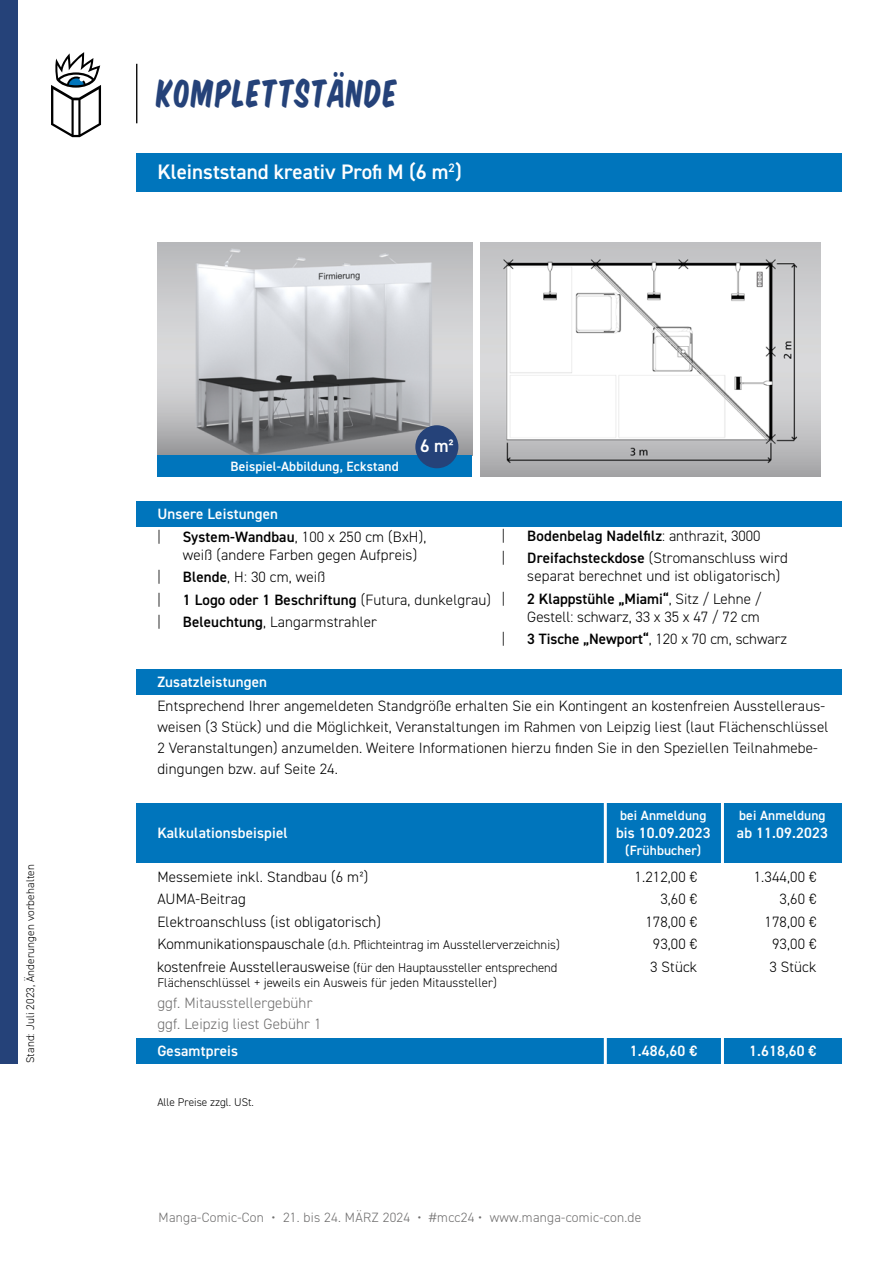
<style>
.page{position:relative;width:893px;height:1263px;background:#fff}
.page>*{position:absolute;margin:0;border:0;box-sizing:border-box;transform-origin:0 0}
.t1{font:36px "Komika Title";letter-spacing:.03em;color:#254279}
.t2{font:600 21px "DIN2014";color:#fff}
.t3{font:600 18.15px "DIN2014";color:#fff}
.t4{font:300 15px/18px "DIN2014";letter-spacing:.01em;color:#000}
.t5{font:600 15px "DIN2014";letter-spacing:.01em;color:#fff}
.t6{font:600 15px "DIN2014";letter-spacing:.01em;color:#000}
.t7{font:300 15px/21px "DIN2014";letter-spacing:.01em;color:#706f6f}
.t8{font:300 13.5px "DIN2014";letter-spacing:.02em;color:#706f6f}
.t9{font:600 13.5px "DIN2014";letter-spacing:.01em;color:#fff}
.t10{font:300 12.75px "DIN2014";color:#000}
.t11{font:300 11.25px "DIN2014";letter-spacing:.01em;color:#000}
.s1{font-weight:600}
.s2{font-weight:300}
.s3{font-size:15px}
</style>
<div class="page">
<svg style="left:51px;top:52px;width:50px;height:85px"></svg>
<img style="left:157px;top:242px;width:315px;height:213px">
<img style="left:480px;top:242px;width:341px;height:234px">
<div style="left:136px;top:153px;width:706px;height:38px;background:#0075bc"></div>
<div style="left:0;top:0;width:17px;height:1063px;background:#254279"></div>
<hr style="left:136px;top:64px;width:1px;height:59px;background:#000">
<div style="left:136px;top:1038px;width:706px;height:25px;background:#0075bc"></div>
<div style="left:136px;top:803px;width:706px;height:59px;background:#0075bc"></div>
<hr style="left:604px;top:798px;width:3px;height:268px;background:#fff">
<hr style="left:721px;top:798px;width:3px;height:268px;background:#fff">
<div style="left:157px;top:455px;width:315px;height:21px;background:#0075bc"></div>
<div style="left:415px;top:425px;width:43px;height:43px;background:#254279;border-radius:50%"></div>
<div style="left:136px;top:501px;width:706px;height:26px;background:#0075bc"></div>
<div style="left:136px;top:669px;width:706px;height:25px;background:#0075bc"></div>
<p class="t11" style="left:24px;top:1063px;width:200px;rotate:-90deg">Stand: Juli 2023, Änderungen vorbehalten</p>
<h1 class="t1" style="left:157px;top:67px;width:242px">KOMPLETTSTÄNDE</h1>
<h2 class="t2" style="left:157px;top:158px;width:306px">Kleinststand kreativ Profi M (6 m<sup>2</sup>)</h2>
<p class="t9" style="left:231px;top:457px;width:170px">Beispiel-Abbildung, Eckstand</p>
<p class="t3" style="left:420px;top:434px;width:35px">6 m²</p>
<p class="t5" style="left:157px;top:504px;width:122px">Unsere Leistungen</p>
<p class="t4" style="left:157px;top:528px;width:5px">|</p>
<p class="t4" style="left:183px;top:528px;width:245px"><span class="s1">System-Wandbau</span>, 100 x 250 cm (BxH), weiß (andere Farben gegen Aufpreis)</p>
<p class="t4" style="left:157px;top:568px;width:5px">|</p>
<p class="t4" style="left:183px;top:568px;width:144px"><span class="s1">Blende</span>, H: 30 cm, weiß</p>
<p class="t4" style="left:157px;top:591px;width:5px">|</p>
<p class="t6" style="left:183px;top:590px;width:310px">1 Logo oder 1 Beschriftung <span class="s2">(Futura, dunkelgrau)</span></p>
<p class="t4" style="left:157px;top:613px;width:5px">|</p>
<p class="t4" style="left:183px;top:613px;width:196px"><span class="s1">Beleuchtung</span>, Langarmstrahler</p>
<p class="t4" style="left:502px;top:526px;width:5px">|</p>
<p class="t6" style="left:527px;top:525px;width:235px">Bodenbelag Nadelfilz<span class="s2">: anthrazit, 3000</span></p>
<p class="t4" style="left:502px;top:549px;width:5px">|</p>
<p class="t4" style="left:527px;top:549px;width:262px"><span class="s1">Dreifachsteckdose</span> (Stromanschluss wird separat berechnet und ist obligatorisch)</p>
<p class="t4" style="left:502px;top:589px;width:5px">|</p>
<p class="t4" style="left:527px;top:589px;width:236px"><span class="s1">2 Klappstühle „Miami“</span>, Sitz / Lehne /<br>Gestell: schwarz, 33 x 35 x 47 / 72 cm</p>
<p class="t4" style="left:502px;top:630px;width:5px">|</p>
<p class="t4" style="left:527px;top:630px;width:262px"><span class="s1">3 Tische „Newport“</span>, 120 x 70 cm, schwarz</p>
<p class="t5" style="left:157px;top:671px;width:111px">Zusatzleistungen</p>
<p class="t4" style="left:157px;top:695px;width:673px;line-height:21px">Entsprechend Ihrer angemeldeten Standgröße erhalten Sie ein Kontingent an kostenfreien Ausstelleraus&shy;weisen (3 Stück) und die Möglichkeit, Veranstaltungen im Rahmen von Leipzig liest (laut Flächenschlüssel 2 Veranstaltungen) anzumelden. Weitere Informationen hierzu finden Sie in den Speziellen Teilnahmebe&shy;dingungen bzw. auf Seite 24.</p>
<p class="t9" style="left:620px;top:807px;width:88px">bei Anmeldung</p>
<p class="t9" style="left:739px;top:807px;width:88px">bei Anmeldung</p>
<p class="t5" style="left:157px;top:823px;width:132px">Kalkulationsbeispiel</p>
<p class="t5" style="left:616px;top:823px;width:96px">bis 10.09.2023</p>
<p class="t5" style="left:737px;top:823px;width:92px">ab 11.09.2023</p>
<p class="t9" style="left:625px;top:841px;width:77px">(Frühbucher)</p>
<p class="t4" style="left:157px;top:868px;width:212px">Messemiete inkl. Standbau (6 m²)</p>
<p class="t4" style="left:634px;top:868px;width:64px">1.212,00 €</p>
<p class="t4" style="left:754px;top:868px;width:64px">1.344,00 €</p>
<p class="t4" style="left:157px;top:890px;width:90px">AUMA-Beitrag</p>
<p class="t4" style="left:660px;top:890px;width:38px">3,60 €</p>
<p class="t4" style="left:780px;top:890px;width:38px">3,60 €</p>
<p class="t4" style="left:157px;top:913px;width:225px">Elektroanschluss (ist obligatorisch)</p>
<p class="t4" style="left:645px;top:913px;width:53px">178,00 €</p>
<p class="t4" style="left:765px;top:913px;width:53px">178,00 €</p>
<p class="t10" style="left:157px;top:937px;width:404px"><span class="s3">Kommunikationspauschale</span> (d.h. Pflichteintrag im Ausstellerverzeichnis)</p>
<p class="t4" style="left:653px;top:935px;width:46px">93,00 €</p>
<p class="t4" style="left:772px;top:935px;width:46px">93,00 €</p>
<p class="t10" style="left:157px;top:960px;width:402px"><span class="s3">kostenfreie Ausstellerausweise</span> (für den Hauptaussteller entsprechend</p>
<p class="t4" style="left:650px;top:958px;width:49px">3 Stück</p>
<p class="t4" style="left:769px;top:958px;width:49px">3 Stück</p>
<p class="t10" style="left:157px;top:975px;width:341px">Flächenschlüssel + jeweils ein Ausweis für jeden Mitaussteller)</p>
<p class="t7" style="left:157px;top:993px;width:166px">ggf. Mitausstellergebühr ggf. Leipzig liest Gebühr 1</p>
<p class="t5" style="left:157px;top:1041px;width:82px">Gesamtpreis</p>
<p class="t5" style="left:630px;top:1041px;width:69px">1.486,60 €</p>
<p class="t5" style="left:749px;top:1041px;width:69px">1.618,60 €</p>
<p class="t11" style="left:157px;top:1095px;width:98px">Alle Preise zzgl. USt.</p>
<p class="t8" style="left:159px;top:1209px;width:484px">Manga-Comic-Con • 21. bis 24. MÄRZ 2024 • #mcc24 • www.manga-comic-con.de</p>
</div>
